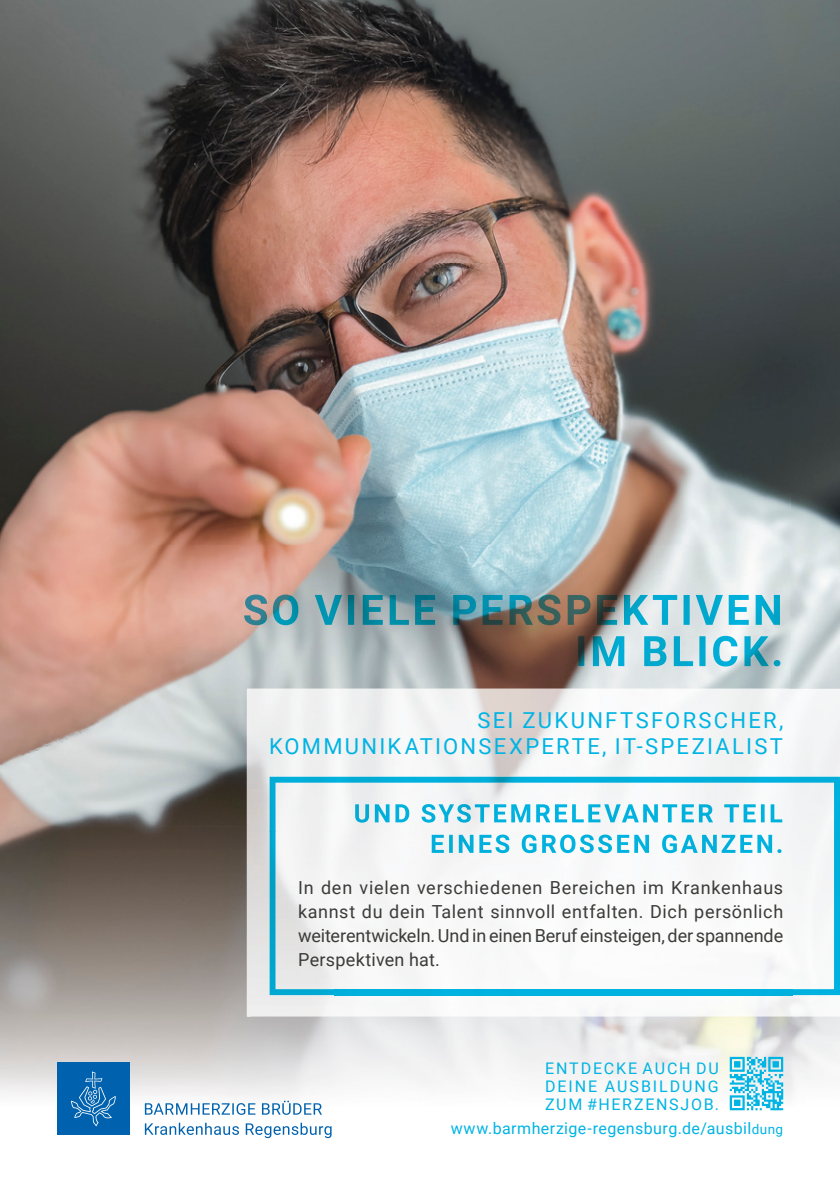
<style>
.page{position:relative;width:840px;height:1191px;background:#fff}
.page>*{position:absolute;margin:0;border:0;box-sizing:border-box;transform-origin:0 0}
.t1{font:22px/26.4px "Roboto";letter-spacing:.1em;color:#00b4e3;text-align:right}
.t2{font:18px/24px "Roboto";letter-spacing:-.005em;color:#3b3b39;text-align:justify}
.t3{font:16px/18px "Roboto";letter-spacing:.1em;color:#00b4e3;text-align:justify}
.t4{font:16px "Roboto";letter-spacing:.025em;color:#00b4e3}
.s1{font-size:13.6px}
</style>
<div class="page">
<img style="left:0;top:0;width:788px;height:545px">
<img style="left:788px;top:0;width:51px;height:1016px">
<img style="left:0;top:545px;width:251px;height:562px">
<img style="left:251px;top:545px;width:538px;height:144px">
<img style="left:251px;top:1016px;width:588px;height:88px">
<img style="left:247px;top:689px;width:542px;height:327px">
<img style="left:244px;top:594px;width:535px;height:31px">
<img style="left:578px;top:636px;width:202px;height:30px">
<div style="left:57px;top:1062px;width:73px;height:73px;background:#0062ae"></div>
<svg style="left:71px;top:1071px;width:45px;height:55px"></svg>
<svg style="left:145px;top:1122px;width:186px;height:16px"></svg>
<svg style="left:145px;top:1100px;width:177px;height:14px"></svg>
<svg style="left:729px;top:1056px;width:53px;height:54px"></svg>
<img style="left:431px;top:834px;width:350px;height:19px">
<img style="left:269px;top:776px;width:570px;height:55px">
<img style="left:269px;top:831px;width:66px;height:164px">
<img style="left:791px;top:831px;width:48px;height:164px">
<div style="left:334px;top:989px;width:457px;height:6px;background:#00b2df"></div>
<p class="t1" style="left:269px;top:705px;width:515px">SEI ZUKUNFTSFORSCHER,<br>KOMMUNIKATIONSEXPERTE, IT-SPEZIALIST</p>
<p class="t2" style="left:298px;top:875px;width:486px">In den vielen verschiedenen Bereichen im Krankenhaus kannst du dein Talent sinnvoll entfalten. Dich persönlich weiterentwickeln. Und in einen Beruf einsteigen, der spannende Perspektiven hat.</p>
<p class="t3" style="left:545px;top:1058px;width:175px">ENTDECKE AUCH DU DEINE AUSBILDUNG ZUM #HERZENSJOB.</p>
<p class="t4" style="left:450px;top:1117px;width:334px">www.barmherzige-regensburg.de/ausbil<span class="s1">dung</span></p>
</div>
